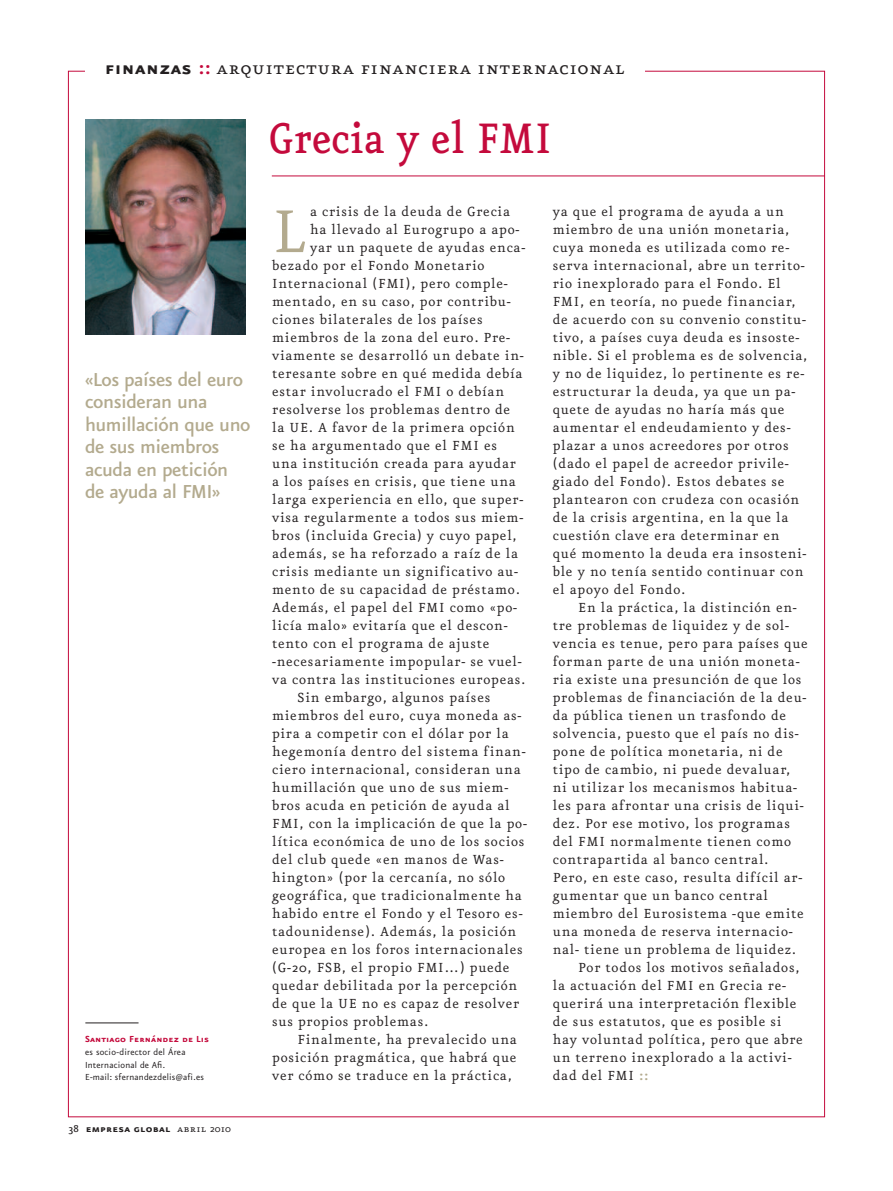
<style>
.page{position:relative;width:893px;height:1191px;background:#fff}
.page>*{position:absolute;margin:0;border:0;box-sizing:border-box;transform-origin:0 0}
.t1{font:72.15px "Eureka";color:#b3aa8e}
.t2{font:500 51px "Eureka";color:#c40a3c;scale:.9 1}
.t3{font:500 22.5px/22.5px "Eureka Sans";letter-spacing:-.02em;color:#b3aa8e}
.t4{font:21.9px "Eureka Small Caps";letter-spacing:.025em;color:#231f20}
.t5{font:15.75px/18px "Eureka";letter-spacing:.05em;color:#231f20}
.t6{font:12px "Eureka Sans Bold Caps";letter-spacing:.025em;color:#231f20}
.t7{font:10.5px/12.8px "Eureka Sans";letter-spacing:.015em;color:#231f20}
.t8{font:10.5px "Eureka Sans Bold Caps";letter-spacing:.015em;color:#c40a3c}
.s1{font-family:"Eureka Sans Bold Caps"}
.s2{font-family:"Eureka Sans Bold Caps";color:#c40a3c}
.s3{font-family:"Eureka";font-weight:500}
.s4{font-family:"Eureka Small Caps"}
.s5{font-family:"Eureka"}
.s6{font-family:"Eureka Sans";font-weight:700;color:#b3aa8e}
</style>
<div class="page">
<img style="left:85px;top:120px;width:160px;height:215px">
<hr style="left:272px;top:175px;width:553px;height:1px;background:#c40a3c">
<hr style="left:85px;top:1022px;width:54px;height:1px;background:#231f20">
<h3 class="t4" style="left:105px;top:57px;width:521px"><span class="s1">finanzas</span> <span class="s2">::</span> arquitectura financiera internacional</h3>
<h3 class="t3" style="left:85px;top:367px;width:167px">«Los países del euro consideran una humillación que uno de sus miembros acuda en petición de ayuda al FMI»</h3>
<p class="t8" style="left:85px;top:1034px;width:126px">Santiago Fernández de Lis</p>
<p class="t7" style="left:85px;top:1046px;width:121px">es socio-director del Área<br>Internacional de Afi.<br>E-mail: sfernandezdelis@afi.es</p>
<p class="t6" style="left:68px;top:1122px;width:164px"><span class="s3">38</span> empresa global <span class="s4">abril</span> <span class="s5">2010</span></p>
<h2 class="t2" style="left:269px;top:114px;width:316px">Grecia y el FMI</h2>
<h1 class="t1" style="left:272px;top:197px;width:36px">L</h1>
<p class="t5" style="left:310px;top:203px;width:202px">a crisis de la deuda de Grecia</p>
<p class="t5" style="left:310px;top:221px;width:211px">ha llevado al Eurogrupo a apo-</p>
<p class="t5" style="left:310px;top:239px;width:217px">yar un paquete de ayudas enca-</p>
<p class="t5" style="left:272px;top:257px;width:214px">bezado por el Fondo Monetario</p>
<p class="t5" style="left:272px;top:275px;width:237px">Internacional (FMI), pero comple-</p>
<p class="t5" style="left:272px;top:293px;width:240px">mentado, en su caso, por contribu-</p>
<p class="t5" style="left:272px;top:311px;width:212px">ciones bilaterales de los países</p>
<p class="t5" style="left:272px;top:329px;width:240px">miembros de la zona del euro. Pre-</p>
<p class="t5" style="left:272px;top:347px;width:253px">viamente se desarrolló un debate in-</p>
<p class="t5" style="left:272px;top:365px;width:252px">teresante sobre en qué medida debía</p>
<p class="t5" style="left:272px;top:383px;width:233px">estar involucrado el FMI o debían</p>
<p class="t5" style="left:272px;top:401px;width:240px">resolverse los problemas dentro de</p>
<p class="t5" style="left:272px;top:419px;width:244px">la UE. A favor de la primera opción</p>
<p class="t5" style="left:272px;top:437px;width:226px">se ha argumentado que el FMI es</p>
<p class="t5" style="left:272px;top:455px;width:245px">una institución creada para ayudar</p>
<p class="t5" style="left:272px;top:473px;width:245px">a los países en crisis, que tiene una</p>
<p class="t5" style="left:272px;top:491px;width:253px">larga experiencia en ello, que super-</p>
<p class="t5" style="left:272px;top:509px;width:253px">visa regularmente a todos sus miem-</p>
<p class="t5" style="left:272px;top:527px;width:246px">bros (incluida Grecia) y cuyo papel,</p>
<p class="t5" style="left:272px;top:545px;width:248px">además, se ha reforzado a raíz de la</p>
<p class="t5" style="left:272px;top:563px;width:248px">crisis mediante un significativo au-</p>
<p class="t5" style="left:272px;top:581px;width:249px">mento de su capacidad de préstamo.</p>
<p class="t5" style="left:272px;top:599px;width:247px">Además, el papel del FMI como «po-</p>
<p class="t5" style="left:272px;top:617px;width:237px">licía malo» evitaría que el descon-</p>
<p class="t5" style="left:272px;top:635px;width:219px">tento con el programa de ajuste</p>
<p class="t5" style="left:272px;top:653px;width:251px">-necesariamente impopular- se vuel-</p>
<p class="t5" style="left:272px;top:671px;width:255px">va contra las instituciones europeas.</p>
<p class="t5" style="left:298px;top:689px;width:194px">Sin embargo, algunos países</p>
<p class="t5" style="left:272px;top:707px;width:251px">miembros del euro, cuya moneda as-</p>
<p class="t5" style="left:272px;top:725px;width:238px">pira a competir con el dólar por la</p>
<p class="t5" style="left:272px;top:743px;width:255px">hegemonía dentro del sistema finan-</p>
<p class="t5" style="left:272px;top:761px;width:250px">ciero internacional, consideran una</p>
<p class="t5" style="left:272px;top:779px;width:238px">humillación que uno de sus miem-</p>
<p class="t5" style="left:272px;top:797px;width:239px">bros acuda en petición de ayuda al</p>
<p class="t5" style="left:272px;top:815px;width:256px">FMI, con la implicación de que la po-</p>
<p class="t5" style="left:272px;top:833px;width:254px">lítica económica de uno de los socios</p>
<p class="t5" style="left:272px;top:851px;width:233px">del club quede «en manos de Was-</p>
<p class="t5" style="left:272px;top:869px;width:235px">hington» (por la cercanía, no sólo</p>
<p class="t5" style="left:272px;top:887px;width:251px">geográfica, que tradicionalmente ha</p>
<p class="t5" style="left:272px;top:905px;width:252px">habido entre el Fondo y el Tesoro es-</p>
<p class="t5" style="left:272px;top:923px;width:245px">tadounidense). Además, la posición</p>
<p class="t5" style="left:272px;top:941px;width:252px">europea en los foros internacionales</p>
<p class="t5" style="left:272px;top:959px;width:239px">(G-20, FSB, el propio FMI…) puede</p>
<p class="t5" style="left:272px;top:977px;width:247px">quedar debilitada por la percepción</p>
<p class="t5" style="left:272px;top:995px;width:249px">de que la UE no es capaz de resolver</p>
<p class="t5" style="left:272px;top:1013px;width:158px">sus propios problemas.</p>
<p class="t5" style="left:298px;top:1031px;width:221px">Finalmente, ha prevalecido una</p>
<p class="t5" style="left:272px;top:1049px;width:246px">posición pragmática, que habrá que</p>
<p class="t5" style="left:272px;top:1067px;width:241px">ver cómo se traduce en la práctica,</p>
<p class="t5" style="left:553px;top:203px;width:256px">ya que el programa de ayuda a un miembro de una unión monetaria, cuya moneda es utilizada como re&shy;serva internacional, abre un territo&shy;rio inexplorado para el Fondo. El FMI, en teoría, no puede financiar, de acuerdo con su convenio constitu&shy;tivo, a países cuya deuda es insoste&shy;nible. Si el problema es de solvencia, y no de liquidez, lo pertinente es re&shy;estructurar la deuda, ya que un pa&shy;quete de ayudas no haría más que aumentar el endeudamiento y des&shy;plazar a unos acreedores por otros (dado el papel de acreedor privile&shy;giado del Fondo). Estos debates se plantearon con crudeza con ocasión de la crisis argentina, en la que la cuestión clave era determinar en<br>qué momento la deuda era insosteni&shy;ble y no tenía sentido continuar con el apoyo del Fondo.</p>
<p class="t5" style="left:578px;top:599px;width:220px">En la práctica, la distinción en-</p>
<p class="t5" style="left:553px;top:617px;width:238px">tre problemas de liquidez y de sol-</p>
<p class="t5" style="left:553px;top:635px;width:256px">vencia es tenue, pero para países que</p>
<p class="t5" style="left:553px;top:653px;width:248px">forman parte de una unión moneta-</p>
<p class="t5" style="left:553px;top:671px;width:250px">ria existe una presunción de que los</p>
<p class="t5" style="left:553px;top:689px;width:255px">problemas de financiación de la deu-</p>
<p class="t5" style="left:553px;top:707px;width:235px">da pública tienen un trasfondo de</p>
<p class="t5" style="left:553px;top:725px;width:248px">solvencia, puesto que el país no dis-</p>
<p class="t5" style="left:553px;top:743px;width:231px">pone de política monetaria, ni de</p>
<p class="t5" style="left:553px;top:761px;width:239px">tipo de cambio, ni puede devaluar,</p>
<p class="t5" style="left:553px;top:779px;width:246px">ni utilizar los mecanismos habitua-</p>
<p class="t5" style="left:553px;top:797px;width:253px">les para afrontar una crisis de liqui-</p>
<p class="t5" style="left:553px;top:815px;width:239px">dez. Por ese motivo, los programas</p>
<p class="t5" style="left:553px;top:833px;width:240px">del FMI normalmente tienen como</p>
<p class="t5" style="left:553px;top:851px;width:217px">contrapartida al banco central.</p>
<p class="t5" style="left:553px;top:869px;width:251px">Pero, en este caso, resulta difícil ar-</p>
<p class="t5" style="left:553px;top:887px;width:217px">gumentar que un banco central</p>
<p class="t5" style="left:553px;top:905px;width:252px">miembro del Eurosistema -que emite</p>
<p class="t5" style="left:553px;top:923px;width:241px">una moneda de reserva internacio-</p>
<p class="t5" style="left:553px;top:941px;width:245px">nal- tiene un problema de liquidez.</p>
<p class="t5" style="left:578px;top:959px;width:223px">Por todos los motivos señalados,</p>
<p class="t5" style="left:553px;top:977px;width:235px">la actuación del FMI en Grecia re-</p>
<p class="t5" style="left:553px;top:995px;width:245px">querirá una interpretación flexible</p>
<p class="t5" style="left:553px;top:1013px;width:230px">de sus estatutos, que es posible si</p>
<p class="t5" style="left:553px;top:1031px;width:252px">hay voluntad política, pero que abre</p>
<p class="t5" style="left:553px;top:1049px;width:240px">un terreno inexplorado a la activi-</p>
<p class="t5" style="left:553px;top:1067px;width:97px">dad del FMI <span class="s6">::</span></p>
</div>
